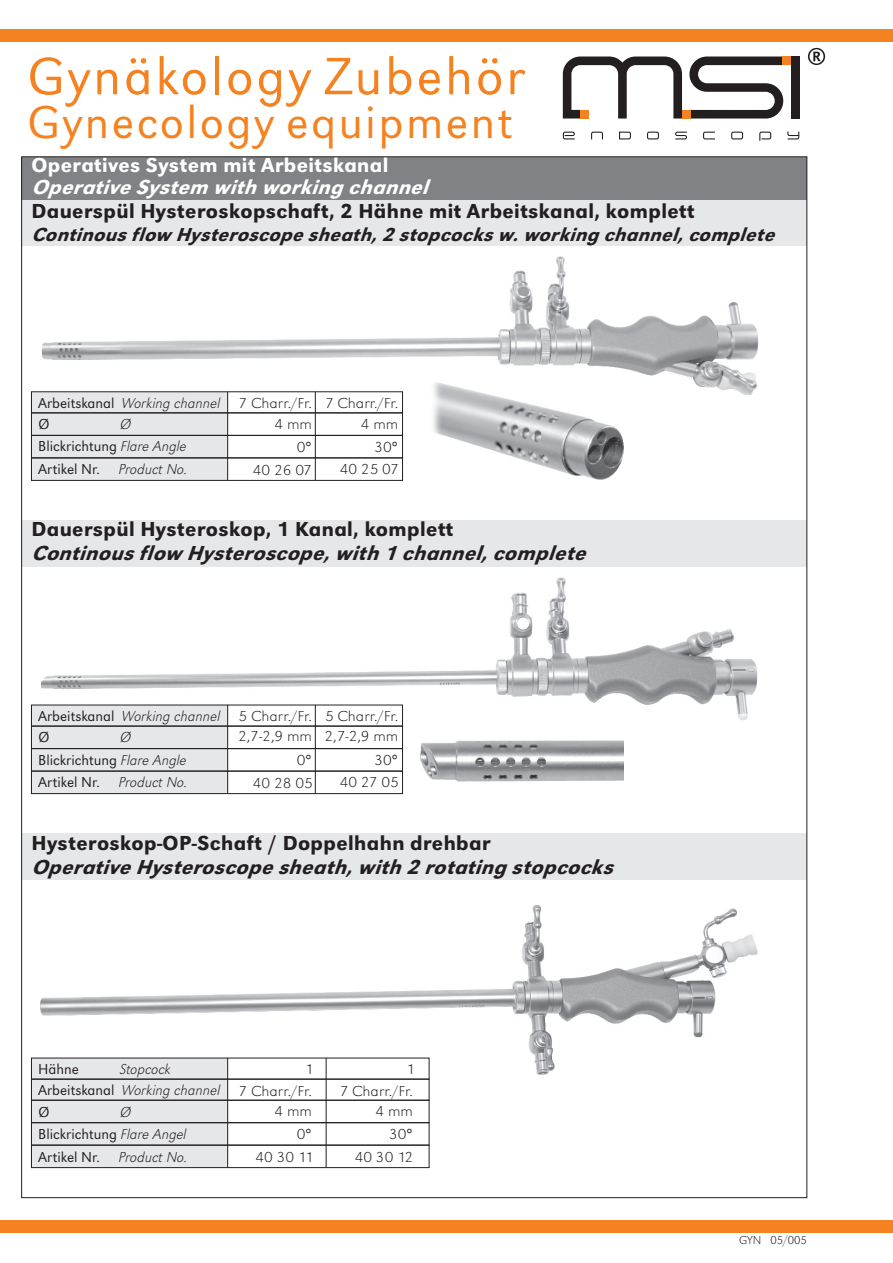
<style>
.page{position:relative;width:893px;height:1263px;background:#fff}
.page>*{position:absolute;margin:0;border:0;box-sizing:border-box;transform-origin:0 0}
.t1{font:54.6px "URW Grotesk T Ligh";letter-spacing:.05em;color:#f58220}
.t2{font:47.7px "URW Grotesk T Ligh";letter-spacing:.05em;color:#f58220}
.t3{font:500 21px "URW Grotesk T";letter-spacing:.02em;color:#231f20}
.t4{font:italic 500 21px "URW Grotesk T";letter-spacing:.02em;color:#231f20}
.t5{font:italic 500 21px "URW Grotesk T";letter-spacing:.02em;color:#fff}
.t6{font:500 21px "URW Grotesk T";letter-spacing:.02em;color:#fff}
.t7{font:italic 500 19.5px "URW Grotesk T";letter-spacing:.02em;color:#231f20}
.t8{font:15px/22.5px "URW Grotesk T Extr Ligh Extr Wide";color:#231f20;text-align:right}
.t9{font:15px/22.6px "URW Grotesk T Ligh";color:#231f20}
.t10{font:15px "URW Grotesk T Extr Ligh,Italic";color:#231f20}
.t11{font:12px "URW Grotesk T Extr Ligh";color:#231f20}
.s1{font-family:"URW Grotesk T Ligh"}
.s2{font-family:"URW Grotesk T Extr Ligh,Italic"}
.s3{font-family:"URW Grotesk T Extr Ligh Extr Wide"}
</style>
<div class="page">
<img style="left:41px;top:905px;width:716px;height:169px">
<div style="left:22px;top:199px;width:785px;height:47px;background:#e6e7e9"></div>
<div style="left:22px;top:157px;width:785px;height:42px;background:#808285"></div>
<div style="left:0;top:30px;width:893px;height:12px;background:#f58220"></div>
<svg style="left:563px;top:132px;width:236px;height:9px"></svg>
<svg style="left:808px;top:48px;width:17px;height:17px"></svg>
<svg style="left:689px;top:57px;width:94px;height:62px"></svg>
<div style="left:791px;top:57px;width:8px;height:62px;background:#231f20"></div>
<div style="left:682px;top:110px;width:9px;height:9px;background:#f58220"></div>
<svg style="left:563px;top:57px;width:119px;height:62px"></svg>
<div style="left:580px;top:110px;width:9px;height:8px;background:#f58220"></div>
<div style="left:782px;top:57px;width:9px;height:8px;background:#f58220"></div>
<div style="left:0;top:1220px;width:893px;height:12px;background:#f58220"></div>
<div style="left:22px;top:520px;width:785px;height:46px;background:#e6e7e9"></div>
<div style="left:22px;top:833px;width:785px;height:47px;background:#e6e7e9"></div>
<img style="left:42px;top:256px;width:716px;height:140px">
<img style="left:430px;top:382px;width:194px;height:98px">
<img style="left:41px;top:578px;width:716px;height:142px">
<img style="left:420px;top:741px;width:204px;height:40px">
<div style="left:31px;top:1058px;width:197px;height:109px;background:#e6e7e9"></div>
<div style="left:31px;top:1100px;width:398px;height:23px;border:1px solid #231f20"></div>
<div style="left:31px;top:1122px;width:398px;height:23px;border:1px solid #231f20"></div>
<div style="left:31px;top:1145px;width:398px;height:23px;border:1px solid #231f20"></div>
<hr style="left:227px;top:1058px;width:1px;height:110px;background:#231f20">
<hr style="left:326px;top:1058px;width:1px;height:109px;background:#231f20">
<div style="left:31px;top:1079px;width:398px;height:21px;border:1px solid #231f20"></div>
<div style="left:31px;top:705px;width:197px;height:88px;background:#e6e7e9"></div>
<div style="left:31px;top:726px;width:372px;height:23px;border:1px solid #231f20"></div>
<div style="left:31px;top:748px;width:372px;height:23px;border:1px solid #231f20"></div>
<div style="left:31px;top:771px;width:372px;height:23px;border:1px solid #231f20"></div>
<hr style="left:227px;top:705px;width:1px;height:88px;background:#231f20">
<hr style="left:315px;top:705px;width:1px;height:88px;background:#231f20">
<div style="left:31px;top:392px;width:197px;height:88px;background:#e6e7e9"></div>
<div style="left:31px;top:435px;width:372px;height:23px;border:1px solid #231f20"></div>
<div style="left:31px;top:458px;width:372px;height:23px;border:1px solid #231f20"></div>
<hr style="left:227px;top:392px;width:1px;height:88px;background:#231f20">
<hr style="left:315px;top:392px;width:1px;height:88px;background:#231f20">
<div style="left:31px;top:392px;width:372px;height:21px;border:1px solid #231f20"></div>
<h1 class="t1" style="left:27px;top:52px;width:499px">Gynäkology Zubehör</h1>
<h2 class="t2" style="left:27px;top:102px;width:486px">Gynecology equipment</h2>
<h3 class="t6" style="left:31px;top:156px;width:358px">Operatives System mit Arbeitskanal</h3>
<h3 class="t5" style="left:31px;top:178px;width:397px">Operative System with working channel</h3>
<h3 class="t3" style="left:31px;top:202px;width:665px">Dauerspül Hysteroskopschaft, 2 Hähne mit Arbeitskanal, komplett</h3>
<h3 class="t7" style="left:31px;top:226px;width:744px">Continous flow Hysteroscope sheath, 2 stopcocks w. working channel, complete</h3>
<p class="t8" style="left:38px;top:393px;width:362px"><span class="s1">Arbeitskanal</span> <span class="s2">Working channel</span> 7 Charr./Fr. 7 Charr./Fr.</p>
<p class="t9" style="left:38px;top:414px;width:13px">Ø</p>
<p class="t10" style="left:121px;top:417px;width:12px">Ø</p>
<p class="t8" style="left:275px;top:414px;width:39px">4 mm</p>
<p class="t9" style="left:38px;top:436px;width:151px">Blickrichtung <span class="s2">Flare Angle<br></span>Artikel Nr. <span class="s2">Product No.</span></p>
<p class="t8" style="left:253px;top:436px;width:60px">0°<br>40 26 07</p>
<p class="t8" style="left:340px;top:414px;width:60px">4 mm<br>30°<br>40 25 07</p>
<h3 class="t3" style="left:31px;top:520px;width:424px">Dauerspül Hysteroskop, 1 Kanal, komplett</h3>
<h3 class="t4" style="left:31px;top:544px;width:555px">Continous flow Hysteroscope, with 1 channel, complete</h3>
<p class="t8" style="left:38px;top:707px;width:362px;line-height:20.1px"><span class="s1">Arbeitskanal</span> <span class="s2">Working channel</span> 5 Charr./Fr. 5 Charr./Fr.<br>2,7-2,9 mm</p>
<p class="t9" style="left:38px;top:727px;width:13px">Ø</p>
<p class="t10" style="left:121px;top:731px;width:12px">Ø</p>
<p class="t8" style="left:238px;top:726px;width:76px">2,7-2,9 mm</p>
<p class="t9" style="left:38px;top:749px;width:151px">Blickrichtung <span class="s2">Flare Angle<br></span>Artikel Nr. <span class="s2">Product No.</span></p>
<p class="t8" style="left:253px;top:749px;width:61px">0°<br>40 28 05</p>
<p class="t8" style="left:340px;top:750px;width:61px">30°<br>40 27 05</p>
<h3 class="t3" style="left:31px;top:834px;width:461px">Hysteroskop-OP-Schaft / Doppelhahn drehbar</h3>
<h3 class="t4" style="left:31px;top:857px;width:583px">Operative Hysteroscope sheath, with 2 rotating stopcocks</h3>
<p class="t9" style="left:38px;top:1059px;width:42px">Hähne</p>
<p class="t10" style="left:120px;top:1062px;width:52px">Stopcock</p>
<p class="t8" style="left:305px;top:1059px;width:10px">1</p>
<p class="t8" style="left:406px;top:1059px;width:10px">1</p>
<p class="t10" style="left:38px;top:1084px;width:275px"><span class="s1">Arbeitskanal</span> Working channel <span class="s3">7 Charr./Fr.</span></p>
<p class="t8" style="left:340px;top:1080px;width:75px">7 Charr./Fr.</p>
<p class="t9" style="left:38px;top:1101px;width:13px">Ø</p>
<p class="t10" style="left:121px;top:1105px;width:12px">Ø</p>
<p class="t8" style="left:275px;top:1101px;width:39px">4 mm</p>
<p class="t9" style="left:38px;top:1123px;width:151px">Blickrichtung <span class="s2">Flare Angel<br></span>Artikel Nr. <span class="s2">Product No.</span></p>
<p class="t8" style="left:255px;top:1124px;width:60px">0°<br>40 30 11</p>
<p class="t8" style="left:355px;top:1101px;width:60px">4 mm<br>30°<br>40 30 12</p>
<p class="t11" style="left:739px;top:1234px;width:69px">GYN 05/005</p>
</div>
